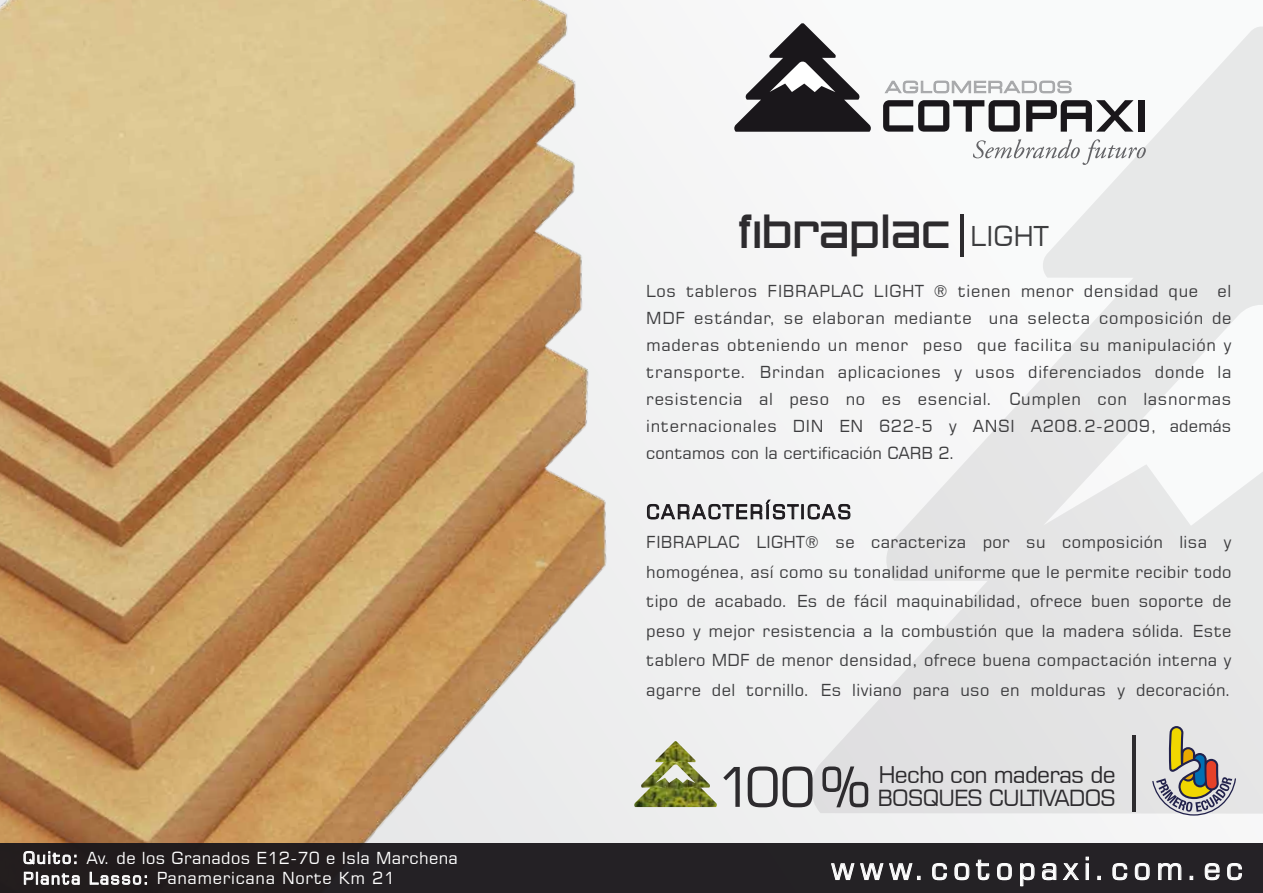
<style>
.page{position:relative;width:1263px;height:893px;background:#f3f3f4}
.page>*{position:absolute;margin:0;border:0;box-sizing:border-box;transform-origin:0 0}
.t1{font:54.9px "Square 721 BT";color:#2d2b2e}
.t2{font:44.7px "Zero Twos";color:#2d2b2e}
.t3{font:30.9px "Square 721 BT";letter-spacing:.16em;color:#fff}
.t4{font:22.95px "Square 721 BT";letter-spacing:-.04em;color:#2d2b2e}
.t5{font:22.2px "Square 721 BT";letter-spacing:-.04em;color:#2d2b2e}
.t6{font:19.5px "Square 721 BT";letter-spacing:.1em;color:#1a171b}
.t7{font:16.5px/27px "Square 721 BT";letter-spacing:.02em;color:#3d3d3f;text-align:justify}
.t8{font:16.5px/20.7px "Square 721 BT";letter-spacing:.04em;color:#fff}
.s1{font-family:"Square 721 BT";font-size:27.3px;color:#3d3d3f}
</style>
<div class="page">
<img style="left:0;top:0;width:666px;height:843px">
<svg style="left:811px;top:27px;width:452px;height:786px;fill:#e7e8e8"></svg>
<svg style="left:734px;top:23px;width:137px;height:109px"></svg>
<svg style="left:883px;top:100px;width:137px;height:32px"></svg>
<svg style="left:1026px;top:100px;width:107px;height:32px"></svg>
<div style="left:1138px;top:100px;width:6px;height:32px;background:#1a171b"></div>
<svg style="left:973px;top:139px;width:173px;height:26px"></svg>
<svg style="left:885px;top:81px;width:186px;height:12px"></svg>
<div style="left:0;top:843px;width:1263px;height:50px;background:#242125"></div>
<svg style="left:831px;top:863px;width:89px;height:17px"></svg>
<svg style="left:932px;top:863px;width:15px;height:17px"></svg>
<svg style="left:954px;top:863px;width:15px;height:17px"></svg>
<svg style="left:976px;top:859px;width:14px;height:21px"></svg>
<svg style="left:997px;top:863px;width:15px;height:17px"></svg>
<svg style="left:1020px;top:863px;width:15px;height:23px"></svg>
<svg style="left:1041px;top:863px;width:38px;height:18px"></svg>
<div style="left:1086px;top:863px;width:3px;height:17px;border:1px solid #fff"></div>
<svg style="left:1097px;top:876px;width:4px;height:4px"></svg>
<svg style="left:1112px;top:863px;width:15px;height:17px"></svg>
<svg style="left:1134px;top:863px;width:16px;height:17px"></svg>
<svg style="left:1158px;top:863px;width:24px;height:17px"></svg>
<svg style="left:1204px;top:863px;width:16px;height:17px"></svg>
<svg style="left:1227px;top:863px;width:15px;height:17px"></svg>
<svg style="left:24px;top:851px;width:52px;height:13px"></svg>
<svg style="left:24px;top:872px;width:56px;height:13px"></svg>
<svg style="left:90px;top:872px;width:57px;height:13px"></svg>
<hr style="left:960px;top:214px;width:4px;height:43px;background:#2d2b2e">
<img style="left:634px;top:741px;width:83px;height:66px">
<svg style="left:1152px;top:726px;width:84px;height:90px"></svg>
<hr style="left:1133px;top:735px;width:3px;height:77px;background:#2d2b2e">
<svg style="left:647px;top:499px;width:152px;height:21px"></svg>
<div style="left:801px;top:504px;width:3px;height:15px;border:1px solid #1a171b"></div>
<svg style="left:807px;top:504px;width:44px;height:16px"></svg>
<p class="t8" style="left:23px;top:847px;width:436px">Quito: Av. de los Granados E12-70 e Isla Marchena<br>Planta Lasso: Panamericana Norte Km 21</p>
<h2 class="t2" style="left:738px;top:212px;width:312px">fibraplac <span class="s1">LIGHT</span></h2>
<p class="t7" style="left:646px;top:277px;width:587px">Los tableros FIBRAPLAC LIGHT ® tienen menor densidad que el MDF estándar, se elaboran mediante una selecta composición de maderas obteniendo un menor peso que facilita su manipulación y transporte. Brindan aplicaciones y usos diferenciados donde la resistencia al peso no es esencial. Cumplen con lasnormas internacionales DIN EN 622-5 y ANSI A208.2-2009, además contamos con la certificación CARB 2.</p>
<p class="t6" style="left:646px;top:499px;width:206px">CARACTERÍSTICAS</p>
<p class="t7" style="left:646px;top:527px;width:587px;line-height:29.5px">FIBRAPLAC LIGHT® se caracteriza por su composición lisa y homogénea, así como su tonalidad uniforme que le permite recibir todo tipo de acabado. Es de fácil maquinabilidad, ofrece buen soporte de peso y mejor resistencia a la combustión que la madera sólida. Este tablero MDF de menor densidad, ofrece buena compactación interna y agarre del tornillo. Es liviano para uso en molduras y decoración.</p>
<h1 class="t1" style="left:716px;top:752px;width:156px">100%</h1>
<h3 class="t4" style="left:878px;top:761px;width:239px">Hecho con maderas de</h3>
<h3 class="t5" style="left:877px;top:784px;width:240px">BOSQUES CULTIVADOS</h3>
<h3 class="t3" style="left:831px;top:849px;width:414px">www.cotopaxi.com.ec</h3>
</div>
